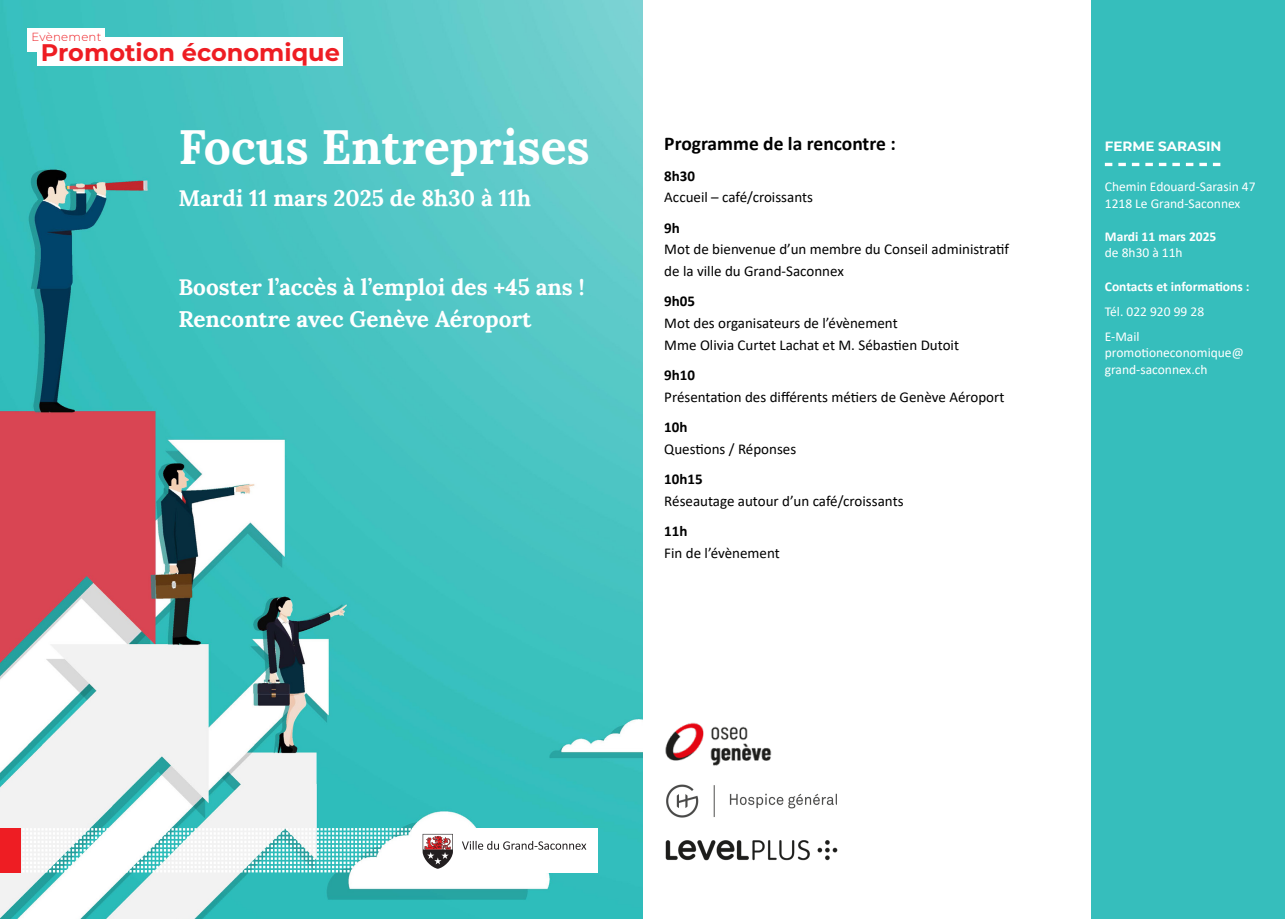
<style>
.page{position:relative;width:1285px;height:919px;background:#fff}
.page>*{position:absolute;margin:0;border:0;box-sizing:border-box;transform-origin:0 0}
.titre_1{font:700 48px "Lora";color:#fff}
.t1{font:700 24px "Montserrat";color:#ee1d23}
.info_2{font:700 22.5px "Lora";color:#fff}
.contenu_3{font:700 19.5px "Calibri";color:#000}
.contenu_3-2{font:15px "Calibri";color:#000}
.contenu_3-3{font:700 15px "Calibri";color:#000}
.colone_2{font:13.5px/16.5px "Calibri";color:#fff}
.colone_2-2{font:700 13.5px "Calibri";color:#fff}
.colone_1{font:700 13.5px "Montserrat";color:#fff}
.t2{font:300 11.7px "Montserrat";letter-spacing:.025em;color:#ee1d23}
</style>
<div class="page">
<img style="left:0;top:0;width:642px;height:918px">
<div style="left:37px;top:37px;width:306px;height:29px;background:#fff"></div>
<div style="left:27px;top:28px;width:78px;height:24px;background:#fff"></div>
<div style="left:0;top:828px;width:21px;height:44px;background:#ee1d23"></div>
<div style="left:412px;top:828px;width:185px;height:44px;background:#fff"></div>
<div style="left:1091px;top:0;width:193px;height:918px;background:#36bebc"></div>
<svg style="left:1104px;top:163px;width:116px;height:3px"></svg>
<img style="left:665px;top:722px;width:107px;height:44px">
<img style="left:665px;top:840px;width:173px;height:21px">
<svg style="left:22px;top:828px;width:564px;height:44px"></svg>
<img style="left:666px;top:784px;width:168px;height:34px">
<p class="t2" style="left:31px;top:29px;width:72px">Evènement</p>
<p class="t1" style="left:41px;top:35px;width:300px">Promotion économique</p>
<p class="titre_1" style="left:178px;top:106px;width:413px">Focus Entreprises</p>
<p class="info_2" style="left:178px;top:179px;width:354px">Mardi 11 mars 2025 de 8h30 à 11h</p>
<p class="info_2" style="left:178px;top:268px;width:407px">Booster l’accès à l’emploi des +45 ans !</p>
<p class="info_2" style="left:178px;top:300px;width:354px">Rencontre avec Genève Aéroport</p>
<p class="contenu_3" style="left:664px;top:130px;width:233px">Programme de la rencontre :</p>
<p class="contenu_3-3" style="left:664px;top:165px;width:32px">8h30</p>
<p class="contenu_3-2" style="left:664px;top:187px;width:150px">Accueil – café/croissants</p>
<p class="contenu_3-3" style="left:664px;top:217px;width:17px">9h</p>
<p class="contenu_3-2" style="left:664px;top:239px;width:346px">Mot de bienvenue d’un membre du Conseil administratif</p>
<p class="contenu_3-2" style="left:664px;top:261px;width:181px">de la ville du Grand-Saconnex</p>
<p class="contenu_3-3" style="left:664px;top:291px;width:32px">9h05</p>
<p class="contenu_3-2" style="left:664px;top:313px;width:235px">Mot des organisateurs de l’évènement</p>
<p class="contenu_3-2" style="left:664px;top:334px;width:296px">Mme Olivia Curtet Lachat et M. Sébastien Dutoit</p>
<p class="contenu_3-3" style="left:664px;top:364px;width:32px">9h10</p>
<p class="contenu_3-2" style="left:664px;top:386px;width:341px">Présentation des différents métiers de Genève Aéroport</p>
<p class="contenu_3-3" style="left:664px;top:416px;width:25px">10h</p>
<p class="contenu_3-2" style="left:664px;top:438px;width:133px">Questions / Réponses</p>
<p class="contenu_3-3" style="left:664px;top:468px;width:40px">10h15</p>
<p class="contenu_3-2" style="left:664px;top:490px;width:241px">Réseautage autour d’un café/croissants</p>
<p class="contenu_3-3" style="left:664px;top:520px;width:25px">11h</p>
<p class="contenu_3-2" style="left:664px;top:542px;width:117px">Fin de l’évènement</p>
<p class="colone_1" style="left:1104px;top:136px;width:118px">FERME SARASIN</p>
<p class="colone_2" style="left:1104px;top:178px;width:152px">Chemin Edouard-Sarasin 47</p>
<p class="colone_2" style="left:1104px;top:195px;width:137px">1218 Le Grand-Saconnex</p>
<p class="colone_2-2" style="left:1104px;top:227px;width:113px">Mardi 11 mars 2025</p>
<p class="colone_2" style="left:1104px;top:244px;width:79px">de 8h30 à 11h</p>
<p class="colone_2-2" style="left:1104px;top:276px;width:146px">Contacts et informations :</p>
<p class="colone_2" style="left:1104px;top:302px;width:101px">Tél. 022 920 99 28</p>
<p class="colone_2" style="left:1104px;top:327px;width:36px">E-Mail</p>
<p class="colone_2" style="left:1104px;top:344px;width:140px">promotioneconomique@ grand-saconnex.ch</p>
</div>
